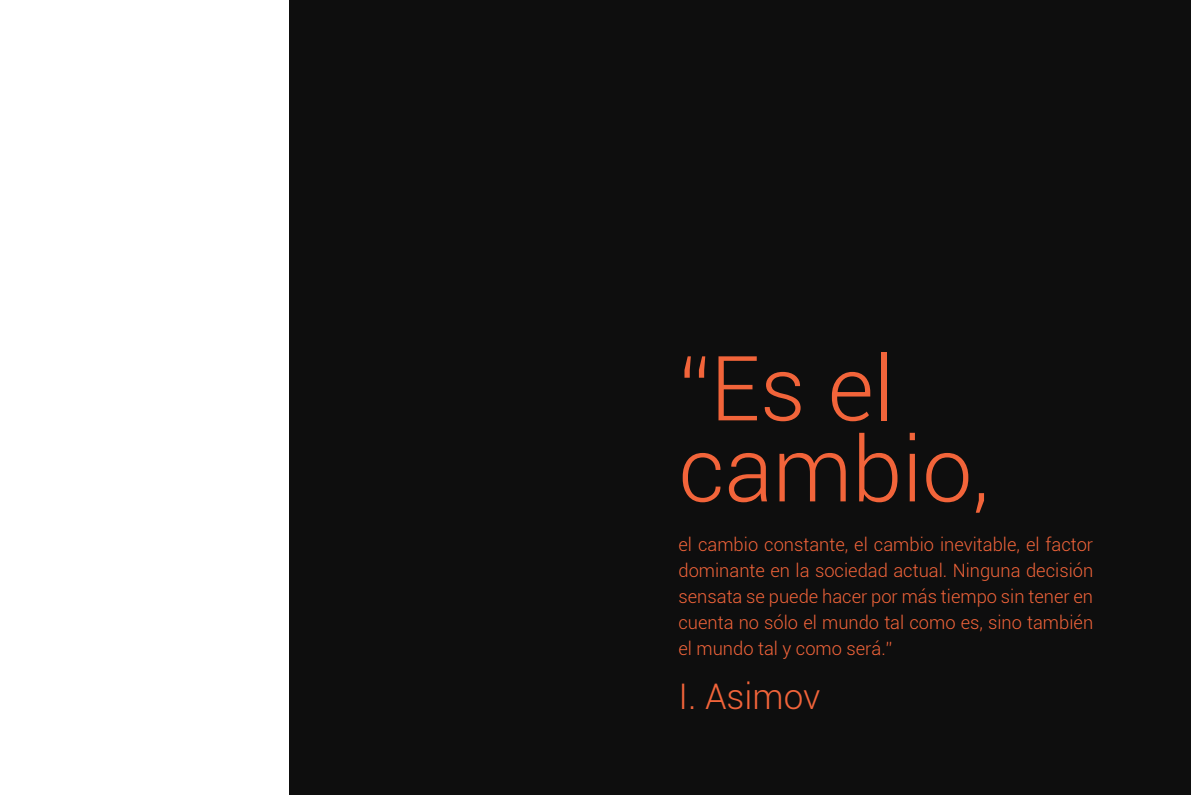
<style>
.page{position:relative;width:1191px;height:795px;background:#fff}
.page>*{position:absolute;margin:0;border:0;box-sizing:border-box;transform-origin:0 0}
.t1{font:300 90px "Roboto";letter-spacing:-.005em;color:#f2643a}
.t2{font:300 35.25px "Roboto";color:#f2643a}
.t3{font:300 18.3px/26px "Roboto";color:#f2643a;text-align:justify}
</style>
<div class="page">
<div style="left:290px;top:0;width:901px;height:795px;background:#0e0e0e"></div>
<p class="t1" style="left:678px;top:326px;width:217px">“Es el</p>
<p class="t1" style="left:678px;top:407px;width:312px">cambio,</p>
<p class="t3" style="left:678px;top:531px;width:416px">el cambio constante, el cambio inevitable, el factor dominante en la sociedad actual. Ninguna decisión sensata se puede hacer por más tiempo sin tener en cuenta no sólo el mundo tal como es, sino también el mundo tal y como será.”</p>
<p class="t2" style="left:678px;top:672px;width:143px">I. Asimov</p>
</div>
